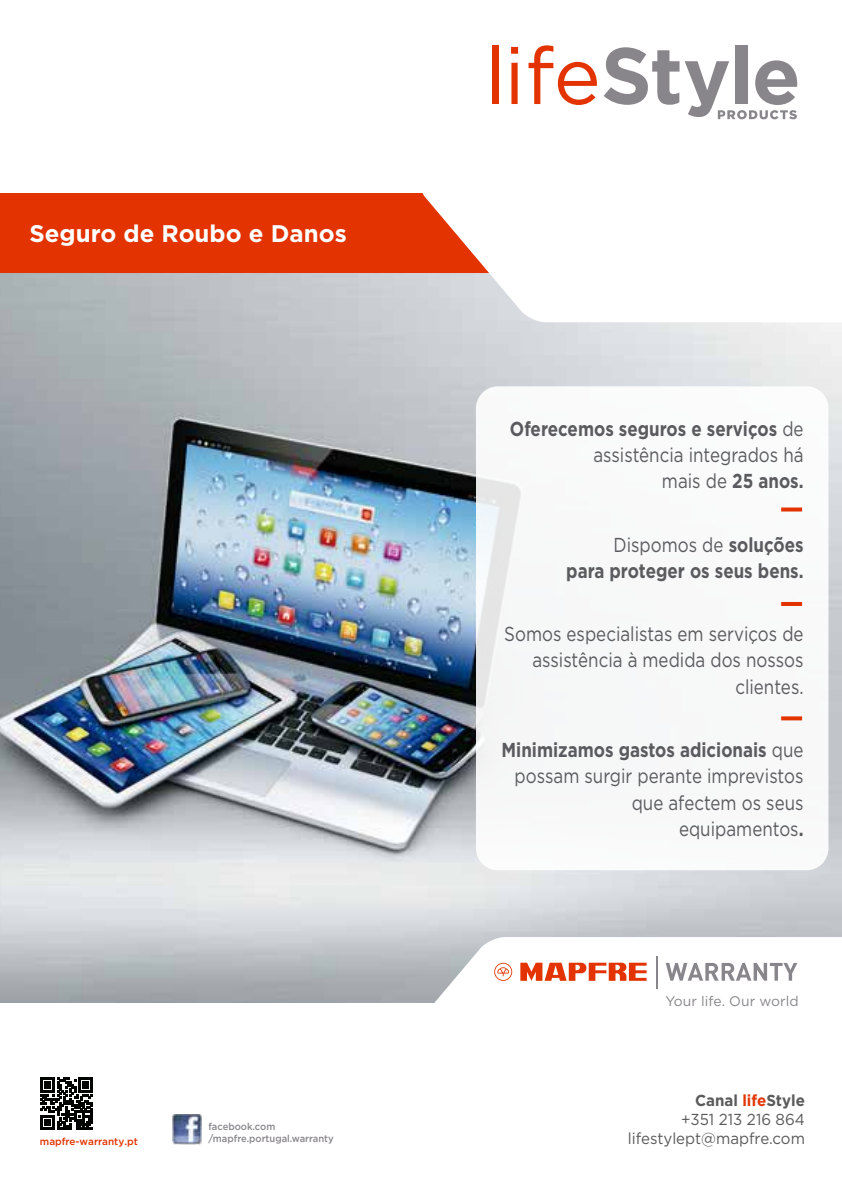
<style>
.page{position:relative;width:842px;height:1191px;background:#fff}
.page>*{position:absolute;margin:0;border:0;box-sizing:border-box;transform-origin:0 0}
.t1{font:700 24px "Gotham";color:#fff}
.t2{font:20.2px/26.2px "Gotham";color:#5b5b5f;text-align:right;scale:.84 1}
.t3{font:700 20.2px/26.2px "Gotham";color:#5b5b5f;text-align:right;scale:.84 1}
.t4{font:15.8px/19px "Gotham";color:#5a5a5b;text-align:right;scale:.95 1}
.t5{font:14px "Gotham";color:#89868b}
.t6{font:500 10px "Gotham";color:#89868b;scale:.95 1}
.t7{font:500 10px "Gotham";color:#e23301}
.s1{font-weight:400}
.s2{font-weight:700}
.s3{font-weight:700;color:#e23605}
</style>
<div class="page">
<img style="left:0;top:273px;width:842px;height:729px">
<div style="left:0;top:193px;width:493px;height:80px;background:#e23301"></div>
<img style="left:172px;top:1114px;width:29px;height:31px">
<svg style="left:40px;top:1077px;width:53px;height:52px"></svg>
<svg style="left:420px;top:193px;width:422px;height:129px"></svg>
<svg style="left:379px;top:937px;width:463px;height:66px"></svg>
<hr style="left:656px;top:956px;width:2px;height:32px;background:#89868b">
<svg style="left:520px;top:962px;width:127px;height:18px"></svg>
<svg style="left:494px;top:962px;width:18px;height:18px"></svg>
<svg style="left:666px;top:963px;width:131px;height:17px"></svg>
<div style="left:492px;top:46px;width:6px;height:58px;background:#e23301"></div>
<svg style="left:511px;top:47px;width:7px;height:57px"></svg>
<svg style="left:529px;top:45px;width:68px;height:60px"></svg>
<svg style="left:604px;top:47px;width:75px;height:58px"></svg>
<div style="left:735px;top:46px;width:12px;height:58px;background:#89868b"></div>
<svg style="left:685px;top:60px;width:112px;height:59px"></svg>
<div style="left:476px;top:386px;width:352px;height:484px;background:#f8f8f9;border-radius:22px"></div>
<svg style="left:781px;top:507px;width:21px;height:4px"></svg>
<hr style="left:781px;top:602px;width:21px;height:4px;background:#e23301">
<svg style="left:781px;top:716px;width:21px;height:4px"></svg>
<p class="t1" style="left:29px;top:217px;width:319px">Seguro de Roubo e Danos</p>
<p class="t6" style="left:209px;top:1120px;width:72px">facebook.com</p>
<p class="t7" style="left:40px;top:1134px;width:99px">mapfre-warranty.pt</p>
<p class="t6" style="left:209px;top:1132px;width:133px">/mapfre.portugal.warranty</p>
<p class="t3" style="left:510px;top:415px;width:351px">Oferecemos seguros e serviços <span class="s1">de assistência integrados há<br>mais de</span> 25 anos.</p>
<p class="t3" style="left:566px;top:531px;width:284px"><span class="s1">Dispomos de</span> soluções<br>para proteger os seus bens.</p>
<p class="t2" style="left:504px;top:620px;width:358px">Somos especialistas em serviços de assistência à medida dos nossos clientes.</p>
<p class="t2" style="left:502px;top:736px;width:361px"><span class="s2">Minimizamos gastos adicionais</span> que possam surgir perante imprevistos que afectem os seus<br>equipamentos<span class="s2">.</span></p>
<p class="t5" style="left:665px;top:992px;width:135px">Your life. Our world</p>
<p class="t4" style="left:628px;top:1090px;width:188px"><span class="s2">Canal</span> <span class="s3">life</span><span class="s2">Style<br></span>+351 213 216 864 lifestylept@mapfre.com</p>
</div>
